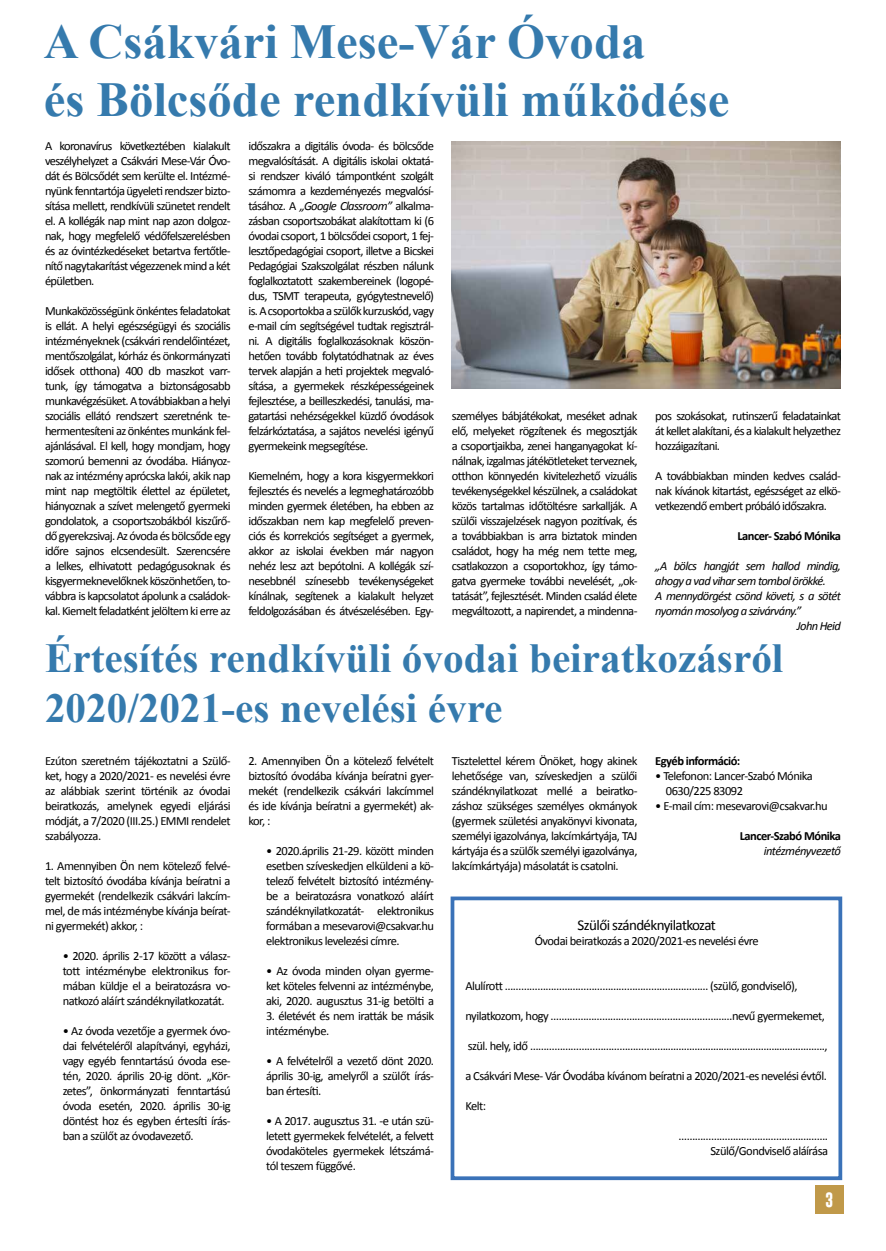
<style>
.page{position:relative;width:886px;height:1251px;background:#fff}
.page>*{position:absolute;margin:0;border:0;box-sizing:border-box;transform-origin:0 0}
.t1{font:700 48.75px/58.5px "Times New Roman";color:#357aad}
.t2{font:700 41.25px/49.5px "Times New Roman";color:#357aad}
.t3{font:15px "Calibri";letter-spacing:-.04em;color:#000}
.t4{font:700 15px "Gobold";color:#fff}
.t5{font:12.5px/15px "Calibri";letter-spacing:-.045em;color:#000;text-align:justify}
.t6{font:italic 12.5px "Calibri";letter-spacing:-.05em;color:#000}
.t7{font:700 12.5px "Calibri";letter-spacing:-.04em;color:#000}
.s1{font-style:italic}
</style>
<div class="page">
<div style="left:815px;top:1185px;width:28px;height:29px;background:#c09949"></div>
<div style="left:451px;top:896px;width:391px;height:284px;border:4px solid #3a72b8"></div>
<img style="left:452px;top:142px;width:389px;height:246px">
<h1 class="t1" style="left:44px;top:11px;width:687px">A Csákvári Mese-Vár Óvoda<br>és Bölcsőde rendkívüli működése</h1>
<p class="t5" style="left:45px;top:138px;width:187px">A koronavírus következtében kialakult veszélyhelyzet a Csákvári Mese-Vár Óvo&shy;dát és Bölcsődét sem kerülte el. Intézmé&shy;nyünk fenntartója ügyeleti rendszer bizto&shy;sítása mellett, rendkívüli szünetet rendelt el. A kollégák nap mint nap azon dolgoz&shy;nak, hogy megfelelő védőfelszerelésben és az óvintézkedéseket betartva fertőtle&shy;nítő nagytakarítást végezzenek mind a két épületben.</p>
<p class="t5" style="left:45px;top:303px;width:187px">Munkaközösségünk önkéntes feladatokat is ellát. A helyi egészségügyi és szociális intézményeknek (csákvári rendelőintézet, mentőszolgálat, kórház és önkormányzati idősek otthona) 400 db maszkot varr&shy;tunk, így támogatva a biztonságosabb munkavégzésüket. A továbbiakban a helyi szociális ellátó rendszert szeretnénk te&shy;hermentesíteni az önkéntes munkánk fel&shy;ajánlásával. El kell, hogy mondjam, hogy szomorú bemenni az óvodába. Hiányoz&shy;nak az intézmény aprócska lakói, akik nap mint nap megtöltik élettel az épületet, hiányoznak a szívet melengető gyermeki gondolatok, a csoportszobákból kiszűrő&shy;dő gyerekzsivaj. Az óvoda és bölcsőde egy időre sajnos elcsendesült. Szerencsére a lelkes, elhivatott pedagógusoknak és kisgyermeknevelőknek köszönhetően, to&shy;vábbra is kapcsolatot ápolunk a családok&shy;kal. Kiemelt feladatként jelöltem ki erre az</p>
<p class="t5" style="left:248px;top:138px;width:187px">időszakra a digitális óvoda- és bölcsőde megvalósítását. A digitális iskolai oktatá&shy;si rendszer kiváló támpontként szolgált számomra a kezdeményezés megvalósí&shy;tásához. A <span class="s1">„Google Classroom”</span> alkalma&shy;zásban csoportszobákat alakítottam ki (6 óvodai csoport, 1 bölcsődei csoport, 1 fej&shy;lesztőpedagógiai csoport, illetve a Bicskei Pedagógiai Szakszolgálat részben nálunk foglalkoztatott szakembereinek (logopé&shy;dus, TSMT terapeuta, gyógytestnevelő) is. A csoportokba a szülők kurzuskód, vagy e-mail cím segítségével tudtak regisztrál&shy;ni. A digitális foglalkozásoknak köszön&shy;hetően tovább folytatódhatnak az éves tervek alapján a heti projektek megvaló&shy;sítása, a gyermekek részképességeinek fejlesztése, a beilleszkedési, tanulási, ma&shy;gatartási nehézségekkel küzdő óvodások felzárkóztatása, a sajátos nevelési igényű gyermekeink megsegítése.</p>
<p class="t5" style="left:248px;top:468px;width:187px">Kiemelném, hogy a kora kisgyermekkori fejlesztés és nevelés a legmeghatározóbb minden gyermek életében, ha ebben az időszakban nem kap megfelelő preven&shy;ciós és korrekciós segítséget a gyermek, akkor az iskolai években már nagyon nehéz lesz azt bepótolni. A kollégák szí&shy;nesebbnél színesebb tevékenységeket kínálnak, segítenek a kialakult helyzet feldolgozásában és átvészelésében. Egy-</p>
<p class="t5" style="left:452px;top:408px;width:187px">személyes bábjátékokat, meséket adnak elő, melyeket rögzítenek és megosztják a csoportjaikba, zenei hanganyagokat kí&shy;nálnak, izgalmas játékötleteket terveznek, otthon könnyedén kivitelezhető vizuális tevékenységekkel készülnek, a családokat közös tartalmas időtöltésre sarkallják. A szülői visszajelzések nagyon pozitívak, és a továbbiakban is arra biztatok minden családot, hogy ha még nem tette meg, csatlakozzon a csoportokhoz, így támo&shy;gatva gyermeke további nevelését, „ok&shy;tatását”, fejlesztését. Minden család élete megváltozott, a napirendet, a mindenna-</p>
<p class="t5" style="left:655px;top:408px;width:187px">pos szokásokat, rutinszerű feladatainkat át kellet alakítani, és a kialakult helyzethez hozzáigazítani.</p>
<p class="t5" style="left:655px;top:468px;width:187px">A továbbiakban minden kedves család&shy;nak kívánok kitartást, egészséget az elkö&shy;vetkezendő embert próbáló időszakra.</p>
<p class="t7" style="left:737px;top:528px;width:105px">Lancer- Szabó Mónika</p>
<p class="t6" style="left:655px;top:557px;width:187px">„A bölcs hangját sem hallod mindig,</p>
<p class="t6" style="left:655px;top:572px;width:172px">ahogy a vad vihar sem tombol örökké.</p>
<p class="t6" style="left:655px;top:587px;width:187px">A mennydörgést csönd követi, s a sötét</p>
<p class="t6" style="left:655px;top:602px;width:148px">nyomán mosolyog a szivárvány.”</p>
<p class="t6" style="left:797px;top:617px;width:46px">John Heid</p>
<h2 class="t2" style="left:45px;top:632px;width:740px">Értesítés rendkívüli óvodai beiratkozásról<br>2020/2021-es nevelési évre</h2>
<p class="t5" style="left:248px;top:753px;width:187px">2. Amennyiben Ön a kötelező felvételt biztosító óvodába kívánja beíratni gyer&shy;mekét (rendelkezik csákvári lakcímmel és ide kívánja beíratni a gyermekét) ak&shy;kor, :</p>
<p class="t5" style="left:266px;top:843px;width:169px">• 2020.április 21-29. között minden esetben szíveskedjen elküldeni a kö&shy;telező felvételt biztosító intézmény&shy;be a beiratozásra vonatkozó aláírt szándéknyilatkozatát- elektronikus formában a mesevarovi@csakvar.hu elektronikus levelezési címre.</p>
<p class="t5" style="left:266px;top:963px;width:169px">• Az óvoda minden olyan gyerme&shy;ket köteles felvenni az intézménybe, aki, 2020. augusztus 31-ig betölti a</p>
<p class="t5" style="left:266px;top:1008px;width:169px">3. életévét és nem iratták be másik intézménybe.</p>
<p class="t5" style="left:266px;top:1053px;width:169px">• A felvételről a vezető dönt 2020. április 30-ig, amelyről a szülőt írás&shy;ban értesíti.</p>
<p class="t5" style="left:266px;top:1113px;width:169px">• A 2017. augusztus 31. -e után szü&shy;letett gyermekek felvételét, a felvett óvodaköteles gyermekek létszámá&shy;tól teszem függővé.</p>
<p class="t5" style="left:452px;top:753px;width:187px">Tisztelettel kérem Önöket, hogy akinek lehetősége van, szíveskedjen a szülői szándéknyilatkozat mellé a beiratko&shy;záshoz szükséges személyes okmányok (gyermek születési anyakönyvi kivonata, személyi igazolványa, lakcímkártyája, TAJ kártyája és a szülők személyi igazolványa, lakcímkártyája) másolatát is csatolni.</p>
<p class="t7" style="left:655px;top:753px;width:87px">Egyéb információ:</p>
<p class="t5" style="left:45px;top:753px;width:187px">Ezúton szeretném tájékoztatni a Szülő&shy;ket, hogy a 2020/2021- es nevelési évre az alábbiak szerint történik az óvodai beiratkozás, amelynek egyedi eljárási módját, a 7/2020 (III.25.) EMMI rendelet szabályozza.</p>
<p class="t5" style="left:45px;top:858px;width:187px">1. Amennyiben Ön nem kötelező felvé&shy;telt biztosító óvodába kívánja beíratni a gyermekét (rendelkezik csákvári lakcím&shy;mel, de más intézménybe kívánja beírat&shy;ni gyermekét) akkor, :</p>
<p class="t5" style="left:63px;top:948px;width:169px">• 2020. április 2-17 között a válasz&shy;tott intézménybe elektronikus for&shy;mában küldje el a beiratozásra vo&shy;natkozó aláírt szándéknyilatkozatát.</p>
<p class="t5" style="left:63px;top:1023px;width:169px">• Az óvoda vezetője a gyermek óvo&shy;dai felvételéről alapítványi, egyházi, vagy egyéb fenntartású óvoda ese&shy;tén, 2020. április 20-ig dönt. „Kör&shy;zetes”, önkormányzati fenntartású óvoda esetén, 2020. április 30-ig döntést hoz és egyben értesíti írás&shy;ban a szülőt az óvodavezető.</p>
<p class="t5" style="left:666px;top:768px;width:148px;text-indent:-11px">• Telefonon: Lancer-Szabó Mónika<br>0630/225 83092</p>
<p class="t5" style="left:655px;top:798px;width:174px">• E-mail cím: mesevarovi@csakvar.hu</p>
<p class="t7" style="left:740px;top:828px;width:103px">Lancer-Szabó Mónika</p>
<p class="t6" style="left:764px;top:842px;width:79px">intézményvezető</p>
<p class="t3" style="left:578px;top:916px;width:140px">Szülői szándéknyilatkozat</p>
<p class="t5" style="left:535px;top:933px;width:226px">Óvodai beiratkozás a 2020/2021-es nevelési évre</p>
<p class="t5" style="left:465px;top:978px;width:334px">Alulírott ………………………………………………………………… (szülő, gondviselő),</p>
<p class="t5" style="left:465px;top:1008px;width:361px">nyilatkozom, hogy ….………………………………………………………nevű gyermekemet,</p>
<p class="t5" style="left:468px;top:1038px;width:361px">szül. hely, idő …………………………………………..........................................................….,</p>
<p class="t5" style="left:465px;top:1068px;width:363px">a Csákvári Mese- Vár Óvodába kívánom beíratni a 2020/2021-es nevelési évtől.</p>
<p class="t5" style="left:465px;top:1098px;width:22px">Kelt:</p>
<p class="t5" style="left:678px;top:1128px;width:151px;text-align:right">……………………………………………….<br>Szülő/Gondviselő aláírása</p>
<p class="t4" style="left:825px;top:1190px;width:10px">3</p>
</div>
